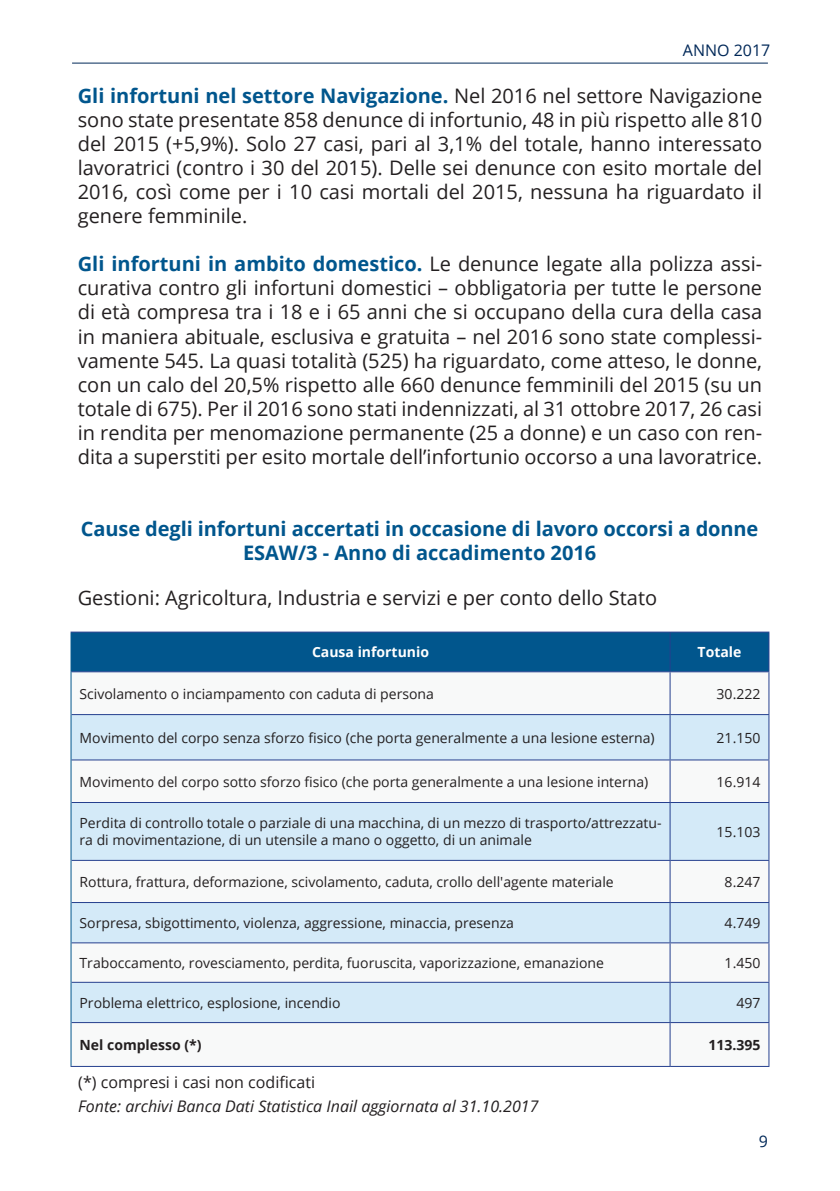
<style>
.page{position:relative;width:840px;height:1191px;background:#fff}
.page>*{position:absolute;margin:0;border:0;box-sizing:border-box;transform-origin:0 0}
.t1{font:20px/24px "Open Sans";color:#231f20;text-align:justify}
.t2{font:700 20px/24px "Open Sans";letter-spacing:-.005em;color:#01568d;text-align:center}
.t3{font:italic 16px "Open Sans";color:#231f20}
.t4{font:16px "Open Sans";color:#231f20}
.t5{font:16px "Open Sans";color:#002858}
.t6{font:14px/16.8px "Open Sans";color:#231f20}
.t7{font:700 14px "Open Sans";color:#231f20}
.t8{font:700 14px "Open Sans";color:#fff}
.s1{font-weight:700;color:#01568d}
</style>
<div class="page">
<hr style="left:72px;top:63px;width:695px;height:1px;background:#002858">
<div style="left:71px;top:632px;width:697px;height:39px;background:#01568d"></div>
<svg style="left:71px;top:672px;width:697px;height:394px"></svg>
<svg style="left:71px;top:715px;width:697px;height:307px;fill:#d4eaf8"></svg>
<hr style="left:669px;top:861px;width:1px;height:41px;background:#253f8e">
<hr style="left:768px;top:861px;width:1px;height:41px;background:#253f8e">
<hr style="left:669px;top:903px;width:1px;height:39px;background:#253f8e">
<hr style="left:768px;top:903px;width:1px;height:39px;background:#253f8e">
<hr style="left:669px;top:943px;width:1px;height:38px;background:#253f8e">
<hr style="left:768px;top:943px;width:1px;height:38px;background:#253f8e">
<hr style="left:669px;top:982px;width:1px;height:40px;background:#253f8e">
<hr style="left:768px;top:982px;width:1px;height:40px;background:#253f8e">
<hr style="left:669px;top:1023px;width:1px;height:43px;background:#253f8e">
<hr style="left:768px;top:1023px;width:1px;height:43px;background:#253f8e">
<hr style="left:70px;top:672px;width:1px;height:42px;background:#01568d">
<hr style="left:70px;top:860px;width:1px;height:42px;background:#01568d">
<hr style="left:70px;top:902px;width:1px;height:41px;background:#01568d">
<hr style="left:70px;top:943px;width:1px;height:39px;background:#01568d">
<hr style="left:70px;top:982px;width:1px;height:40px;background:#01568d">
<hr style="left:70px;top:1022px;width:1px;height:44px;background:#01568d">
<hr style="left:71px;top:902px;width:598px;height:1px;background:#253f8e">
<hr style="left:669px;top:902px;width:100px;height:1px;background:#253f8e">
<hr style="left:71px;top:942px;width:598px;height:1px;background:#253f8e">
<hr style="left:669px;top:942px;width:100px;height:1px;background:#253f8e">
<hr style="left:71px;top:981px;width:598px;height:1px;background:#253f8e">
<hr style="left:669px;top:981px;width:100px;height:1px;background:#253f8e">
<hr style="left:71px;top:1022px;width:598px;height:1px;background:#253f8e">
<hr style="left:669px;top:1022px;width:100px;height:1px;background:#253f8e">
<hr style="left:70px;top:1066px;width:599px;height:1px;background:#253f8e">
<hr style="left:669px;top:1066px;width:100px;height:1px;background:#253f8e">
<hr style="left:70px;top:760px;width:1px;height:42px;background:#01568d">
<hr style="left:669px;top:760px;width:1px;height:42px;background:#253f8e">
<hr style="left:768px;top:760px;width:1px;height:42px;background:#253f8e">
<hr style="left:70px;top:632px;width:1px;height:40px;background:#01568d">
<hr style="left:70px;top:631px;width:599px;height:1px;background:#253f8e">
<hr style="left:669px;top:631px;width:100px;height:1px;background:#253f8e">
<hr style="left:669px;top:632px;width:1px;height:39px;background:#253f8e">
<hr style="left:768px;top:632px;width:1px;height:39px;background:#253f8e">
<hr style="left:71px;top:671px;width:598px;height:1px;background:#253f8e">
<hr style="left:669px;top:671px;width:100px;height:1px;background:#253f8e">
<hr style="left:70px;top:802px;width:1px;height:58px;background:#01568d">
<hr style="left:71px;top:802px;width:598px;height:1px;background:#253f8e">
<hr style="left:669px;top:802px;width:100px;height:1px;background:#253f8e">
<hr style="left:669px;top:803px;width:1px;height:57px;background:#253f8e">
<hr style="left:768px;top:803px;width:1px;height:57px;background:#253f8e">
<hr style="left:71px;top:860px;width:598px;height:1px;background:#253f8e">
<hr style="left:669px;top:860px;width:100px;height:1px;background:#253f8e">
<hr style="left:70px;top:714px;width:1px;height:46px;background:#01568d">
<hr style="left:71px;top:714px;width:598px;height:1px;background:#253f8e">
<hr style="left:669px;top:714px;width:100px;height:1px;background:#253f8e">
<hr style="left:669px;top:715px;width:1px;height:44px;background:#253f8e">
<hr style="left:768px;top:715px;width:1px;height:44px;background:#253f8e">
<hr style="left:71px;top:759px;width:598px;height:1px;background:#253f8e">
<hr style="left:669px;top:759px;width:100px;height:1px;background:#253f8e">
<hr style="left:669px;top:672px;width:1px;height:42px;background:#253f8e">
<hr style="left:768px;top:672px;width:1px;height:42px;background:#253f8e">
<p class="t5" style="left:682px;top:40px;width:89px">ANNO 2017</p>
<p class="t1" style="left:78px;top:84px;width:685px"><span class="s1">Gli infortuni nel settore Navigazione.</span> Nel 2016 nel settore Navigazione sono state presentate 858 denunce di infortunio, 48 in più rispetto alle 810 del 2015 (+5,9%). Solo 27 casi, pari al 3,1% del totale, hanno interessato lavoratrici (contro i 30 del 2015). Delle sei denunce con esito mortale del 2016, così come per i 10 casi mortali del 2015, nessuna ha riguardato il genere femminile.</p>
<p class="t1" style="left:78px;top:252px;width:685px"><span class="s1">Gli infortuni in ambito domestico.</span> Le denunce legate alla polizza assi&shy;curativa contro gli infortuni domestici – obbligatoria per tutte le persone di età compresa tra i 18 e i 65 anni che si occupano della cura della casa in maniera abituale, esclusiva e gratuita – nel 2016 sono state complessi&shy;vamente 545. La quasi totalità (525) ha riguardato, come atteso, le donne, con un calo del 20,5% rispetto alle 660 denunce femminili del 2015 (su un totale di 675). Per il 2016 sono stati indennizzati, al 31 ottobre 2017, 26 casi in rendita per menomazione permanente (25 a donne) e un caso con ren&shy;dita a superstiti per esito mortale dell’infortunio occorso a una lavoratrice.</p>
<p class="t2" style="left:81px;top:516px;width:678px">Cause degli infortuni accertati in occasione di lavoro occorsi a donne<br>ESAW/3 - Anno di accadimento 2016</p>
<p class="t1" style="left:78px;top:585px;width:580px">Gestioni: Agricoltura, Industria e servizi e per conto dello Stato</p>
<p class="t8" style="left:312px;top:642px;width:118px">Causa infortunio</p>
<p class="t8" style="left:697px;top:642px;width:45px">Totale</p>
<p class="t6" style="left:79px;top:684px;width:356px">Scivolamento o inciampamento con caduta di persona</p>
<p class="t6" style="left:716px;top:684px;width:45px">30.222</p>
<p class="t6" style="left:79px;top:729px;width:576px">Movimento del corpo senza sforzo fisico (che porta generalmente a una lesione esterna)</p>
<p class="t6" style="left:716px;top:729px;width:45px">21.150</p>
<p class="t6" style="left:79px;top:772px;width:570px">Movimento del corpo sotto sforzo fisico (che porta generalmente a una lesione interna)</p>
<p class="t6" style="left:716px;top:772px;width:45px">16.914</p>
<p class="t6" style="left:79px;top:814px;width:583px">Perdita di controllo totale o parziale di una macchina, di un mezzo di trasporto/attrezzatu&shy;ra di movimentazione, di un utensile a mano o oggetto, di un animale</p>
<p class="t6" style="left:716px;top:823px;width:45px">15.103</p>
<p class="t6" style="left:79px;top:873px;width:535px">Rottura, frattura, deformazione, scivolamento, caduta, crollo dell'agente materiale</p>
<p class="t6" style="left:724px;top:873px;width:37px">8.247</p>
<p class="t6" style="left:79px;top:914px;width:436px">Sorpresa, sbigottimento, violenza, aggressione, minaccia, presenza</p>
<p class="t6" style="left:724px;top:914px;width:37px">4.749</p>
<p class="t6" style="left:79px;top:954px;width:525px">Traboccamento, rovesciamento, perdita, fuoruscita, vaporizzazione, emanazione</p>
<p class="t6" style="left:724px;top:954px;width:37px">1.450</p>
<p class="t6" style="left:79px;top:994px;width:262px">Problema elettrico, esplosione, incendio</p>
<p class="t6" style="left:736px;top:994px;width:26px">497</p>
<p class="t7" style="left:79px;top:1035px;width:123px">Nel complesso (*)</p>
<p class="t7" style="left:708px;top:1035px;width:53px">113.395</p>
<p class="t4" style="left:78px;top:1071px;width:238px">(*) compresi i casi non codificati</p>
<p class="t3" style="left:78px;top:1095px;width:461px">Fonte: archivi Banca Dati Statistica Inail aggiornata al 31.10.2017</p>
<p class="t5" style="left:758px;top:1130px;width:11px">9</p>
</div>
